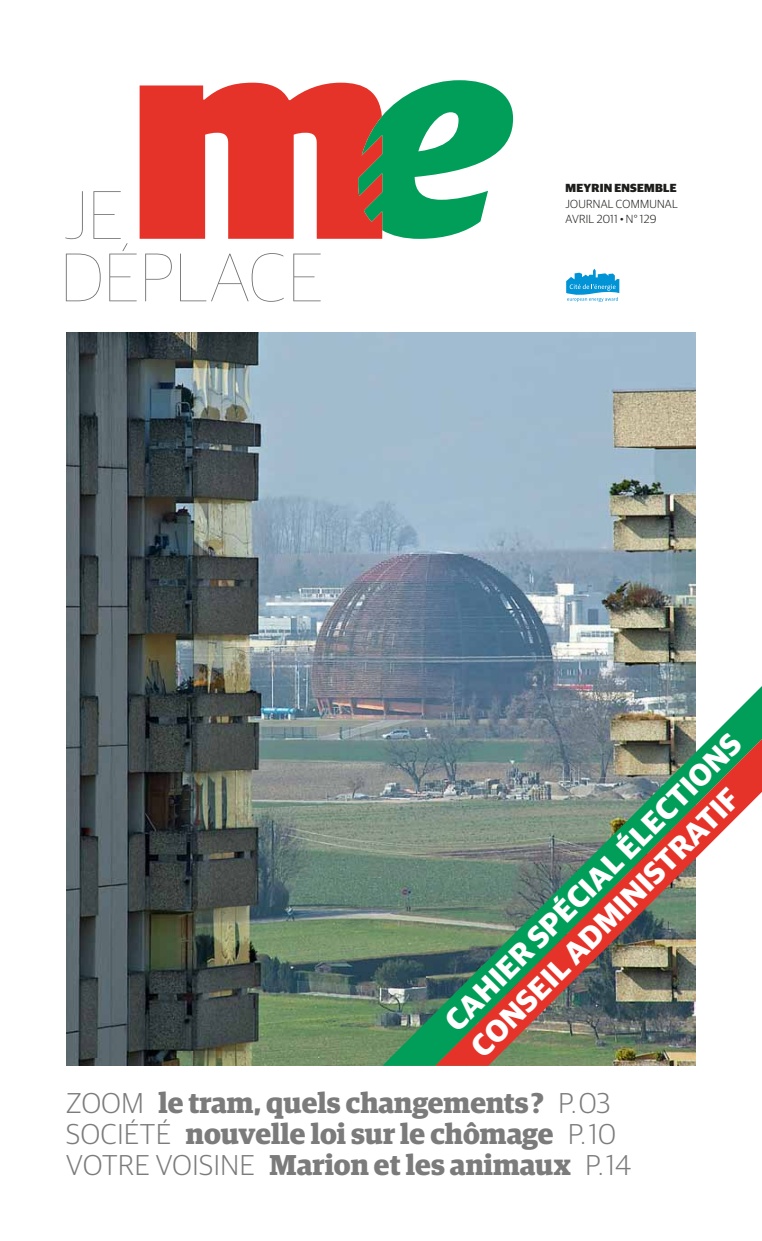
<style>
.page{position:relative;width:762px;height:1241px;background:#fff}
.page>*{position:absolute;margin:0;border:0;box-sizing:border-box;transform-origin:0 0}
.t1{font:100 68.75px/62.4px "Guardian Sans";letter-spacing:.02em;color:#706f6f}
.t2{font:700 30.62px/36.8px "Guardian Sans";color:#fff}
.t3{font:700 28.75px/31.2px "Guardian Egyp";color:#7c7b7b}
.t4{font:300 11.75px/15.6px "Guardian Sans";letter-spacing:.02em;color:#1d1d1b}
.t5{font:900 11.75px "Guardian Sans";letter-spacing:.02em;color:#1d1d1b}
.s1{font-family:"Guardian Sans";font-weight:300}
</style>
<div class="page">
<img style="left:66px;top:332px;width:630px;height:733px">
<svg style="left:140px;top:80px;width:373px;height:159px"></svg>
<svg style="left:566px;top:268px;width:53px;height:34px"></svg>
<img style="left:382px;top:686px;width:380px;height:379px">
<img style="left:435px;top:738px;width:327px;height:327px">
<h1 class="t1" style="left:61px;top:180px;width:263px">JE<br>DÉPLACE</h1>
<p class="t5" style="left:565px;top:179px;width:112px">MEYRIN ENSEMBLE</p>
<p class="t4" style="left:565px;top:195px;width:114px">JOURNAL COMMUNAL<br>AVRIL 2011 • N° 129</p>
<p class="t2" style="left:435px;top:1009px;width:406px;rotate:-45deg">cahier spécial él ections conseil administr atif</p>
<p class="t3" style="left:66px;top:1083px;width:566px"><span class="s1">ZOOM</span> le tram, quels changements ? <span class="s1">P. 03<br>SOCIÉTÉ</span> nouvelle loi sur le chômage <span class="s1">P. 10<br>VOTRE VOISINE</span> Marion et les animaux <span class="s1">P. 14</span></p>
</div>
